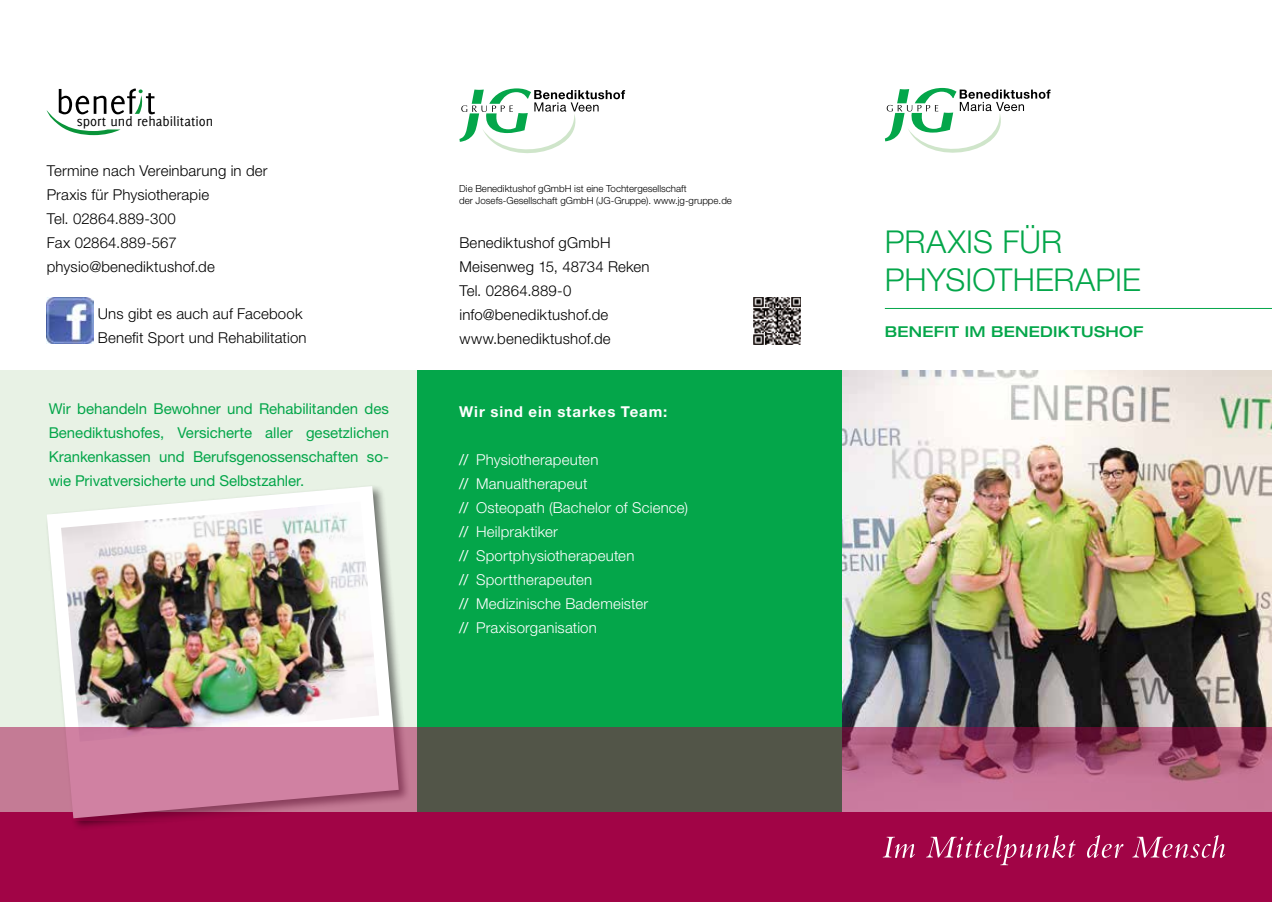
<style>
.page{position:relative;width:1272px;height:902px;background:#fff}
.page>*{position:absolute;margin:0;border:0;box-sizing:border-box;transform-origin:0 0}
.t1{font:300 31.5px/37.8px "Helvetica Neue LT Std";letter-spacing:.005em;color:#04a64a}
.t2{font:300 15px/24px "Helvetica Neue LT Std";letter-spacing:.01em;color:#000}
.t3{font:300 15px/24px "Helvetica Neue LT Std";letter-spacing:.01em;color:#fff}
.t4{font:15px/24px "Helvetica Neue LT Std";letter-spacing:-.005em;color:#04a64a;text-align:justify}
.t5{font:500 expanded 15px "Helvetica Neue LT Std";letter-spacing:.015em;color:#04a64a}
.t6{font:700 15px "Helvetica Neue LT Std";letter-spacing:.06em;color:#fff}
.t7{font:14.4px "Delicious";color:#000}
.t8{font:300 9.75px/11.7px "Helvetica Neue LT Std";color:#000}
.s1{font-weight:400}
</style>
<div class="page">
<div style="left:417px;top:370px;width:425px;height:531px;background:#04a64a"></div>
<div style="left:0;top:370px;width:417px;height:485px;background:#e8f2e5"></div>
<img style="left:842px;top:370px;width:429px;height:357px">
<svg style="left:459px;top:88px;width:166px;height:65px"></svg>
<img style="left:753px;top:297px;width:47px;height:47px">
<div style="left:0;top:812px;width:1271px;height:89px;background:#a10446"></div>
<svg style="left:884px;top:88px;width:166px;height:65px"></svg>
<hr style="left:884px;top:308px;width:387px;height:1px;background:#04a64a">
<svg style="left:882px;top:835px;width:343px;height:30px"></svg>
<img style="left:47px;top:297px;width:46px;height:47px">
<svg style="left:47px;top:88px;width:108px;height:47px"></svg>
<div style="left:45px;top:484px;width:366px;height:346px;background:#000;opacity:.5"></div>
<svg style="left:47px;top:486px;width:352px;height:241px"></svg>
<img style="left:61px;top:501px;width:318px;height:226px">
<svg style="left:0;top:727px;width:1271px;height:94px;background:#995c71"></svg>
<p class="t7" style="left:77px;top:113px;width:138px">sport und rehabilitation</p>
<p class="t2" style="left:47px;top:158px;width:222px">Termine nach Vereinbarung in der<br>Praxis für Physiotherapie<br>Tel. 02864.889-300<br>Fax 02864.889-567 physio@benediktushof.de</p>
<p class="t2" style="left:98px;top:301px;width:210px">Uns gibt es auch auf Facebook<br>Benefit Sport und Rehabilitation</p>
<p class="t4" style="left:49px;top:396px;width:342px">Wir behandeln Bewohner und Rehabilitanden des Benediktushofes, Versicherte aller gesetzlichen Krankenkassen und Berufsgenossenschaften so&shy;wie Privatversicherte und Selbstzahler.</p>
<p class="t8" style="left:459px;top:183px;width:274px">Die Benediktushof gGmbH ist eine Tochtergesellschaft<br>der Josefs-Gesellschaft gGmbH (JG-Gruppe). www.jg-gruppe.de</p>
<p class="t2" style="left:459px;top:230px;width:192px">Benediktushof gGmbH<br>Meisenweg 15, 48734 Reken<br>Tel. 02864.889-0 info@benediktushof.de www.benediktushof.de</p>
<h1 class="t1" style="left:884px;top:222px;width:257px">PRAXIS FÜR<br>PHYSIOTHERAPIE</h1>
<p class="t5" style="left:884px;top:322px;width:260px">BENEFIT IM BENEDIKTUSHOF</p>
<p class="t6" style="left:459px;top:402px;width:210px">Wir sind ein starkes Team:</p>
<p class="t3" style="left:459px;top:447px;width:230px"><span class="s1">//</span> Physiotherapeuten<br><span class="s1">//</span> Manualtherapeut<br><span class="s1">//</span> Osteopath (Bachelor of Science) <span class="s1">//</span> Heilpraktiker<br><span class="s1">//</span> Sportphysiotherapeuten<br><span class="s1">//</span> Sporttherapeuten<br><span class="s1">//</span> Medizinische Bademeister<br><span class="s1">//</span> Praxisorganisation</p>
</div>
